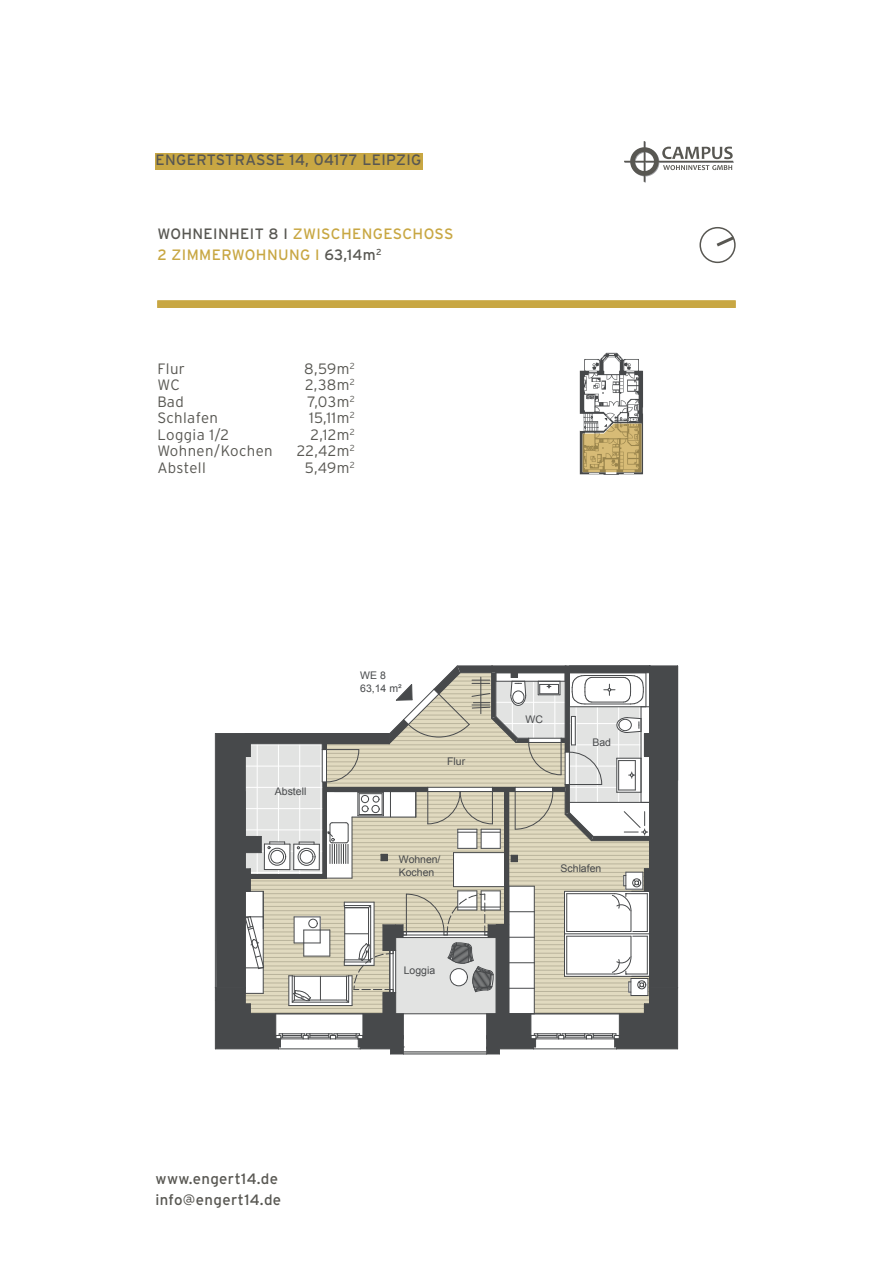
<style>
.page{position:relative;width:893px;height:1263px;background:#fff}
.page>*{position:absolute;margin:0;border:0;box-sizing:border-box;transform-origin:0 0}
.t1{font:300 15px/16.5px "Interstate";letter-spacing:.025em;color:#585752}
.t2{font:15px/21px "Interstate";letter-spacing:.025em;color:#585752}
.t3{font:15px/21px "Interstate";letter-spacing:.025em;color:#c8a743}
.t4{font:10.5px/13px "Arial";color:#47494b}
.s1{color:#585752}
</style>
<div class="page">
<svg style="left:215px;top:665px;width:464px;height:390px"></svg>
<div style="left:157px;top:300px;width:579px;height:8px;background:#c8a743"></div>
<div style="left:699px;top:227px;width:37px;height:36px;border:2px solid #585752;border-radius:50%"></div>
<svg style="left:716px;top:234px;width:20px;height:15px"></svg>
<img style="left:579px;top:352px;width:64px;height:123px">
<img style="left:583px;top:423px;width:59px;height:49px">
<div style="left:156px;top:153px;width:267px;height:17px;background:#c8a743"></div>
<svg style="left:624px;top:141px;width:110px;height:42px"></svg>
<p class="t2" style="left:156px;top:150px;width:267px">ENGERTSTRASSE 14, 04177 LEIPZIG</p>
<p class="t3" style="left:157px;top:223px;width:298px"><span class="s1">WOHNEINHEIT 8 I</span> ZWISCHENGESCHOSS<br>2 ZIMMERWOHNUNG I <span class="s1">63,14m</span><sup>2</sup></p>
<p class="t1" style="left:157px;top:360px;width:117px">Flur<br>WC<br>Bad<br>Schlafen<br>Loggia 1/2<br>Wohnen/Kochen<br>Abstell</p>
<p class="t1" style="left:297px;top:360px;width:59px;text-align:right">8,59m<sup>2<br></sup>2,38m<sup>2<br></sup>7,03m<sup>2<br></sup>15,11m<sup>2<br></sup>2,12m<sup>2<br></sup>22,42m<sup>2<br></sup>5,49m<sup>2</sup></p>
<p class="t4" style="left:275px;top:785px;width:33px">Abstell</p>
<p class="t4" style="left:360px;top:669px;width:43px">WE 8<br>63,14 m²</p>
<p class="t4" style="left:447px;top:754px;width:20px">Flur</p>
<p class="t4" style="left:399px;top:854px;width:43px;line-height:12px">Wohnen/<br>Kochen</p>
<p class="t4" style="left:404px;top:964px;width:33px">Loggia</p>
<p class="t4" style="left:525px;top:713px;width:19px">WC</p>
<p class="t4" style="left:592px;top:736px;width:20px">Bad</p>
<p class="t4" style="left:561px;top:862px;width:42px">Schlafen</p>
<p class="t2" style="left:156px;top:1168px;width:127px">www.engert14.de info@engert14.de</p>
</div>
